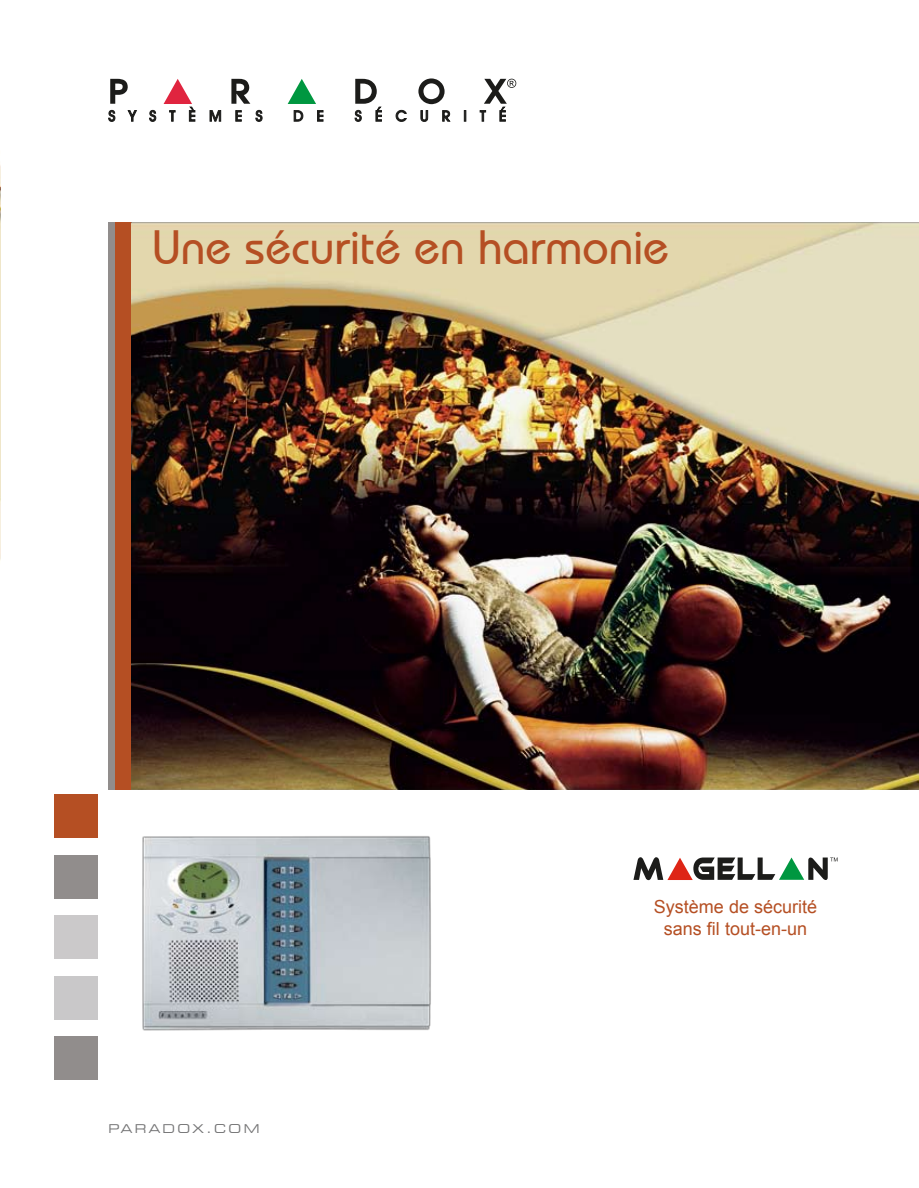
<style>
.page{position:relative;width:919px;height:1188px;background:#fff}
.page>*{position:absolute;margin:0;border:0;box-sizing:border-box;transform-origin:0 0}
.t1{font:500 48px "Bauhaus IT Cby BT";color:#b54f23}
.t2{font:18px/21.6px "Arial";color:#b54f23;text-align:center}
.t3{font:expanded 12px "Square 721 BT";letter-spacing:.2em;color:#727273}
</style>
<div class="page">
<svg style="left:108px;top:110px;width:7px;height:12px"></svg>
<svg style="left:127px;top:110px;width:10px;height:12px"></svg>
<svg style="left:149px;top:110px;width:7px;height:12px"></svg>
<svg style="left:209px;top:110px;width:12px;height:12px"></svg>
<svg style="left:235px;top:110px;width:7px;height:12px"></svg>
<svg style="left:255px;top:110px;width:7px;height:12px"></svg>
<svg style="left:293px;top:110px;width:10px;height:12px"></svg>
<svg style="left:317px;top:110px;width:6px;height:12px"></svg>
<svg style="left:395px;top:110px;width:12px;height:12px"></svg>
<svg style="left:420px;top:110px;width:8px;height:12px"></svg>
<svg style="left:442px;top:110px;width:8px;height:12px"></svg>
<svg style="left:464px;top:110px;width:2px;height:11px"></svg>
<svg style="left:287px;top:79px;width:29px;height:25px"></svg>
<svg style="left:163px;top:79px;width:32px;height:43px"></svg>
<svg style="left:110px;top:79px;width:18px;height:25px"></svg>
<svg style="left:231px;top:79px;width:19px;height:25px"></svg>
<svg style="left:354px;top:79px;width:28px;height:43px"></svg>
<svg style="left:418px;top:78px;width:26px;height:26px"></svg>
<svg style="left:479px;top:79px;width:37px;height:43px"></svg>
<div style="left:54px;top:1037px;width:44px;height:43px;background:#918d8c"></div>
<div style="left:54px;top:976px;width:44px;height:43px;background:#c9c8c9"></div>
<div style="left:54px;top:916px;width:44px;height:43px;background:#cbc9ca"></div>
<div style="left:54px;top:855px;width:44px;height:43px;background:#918d8c"></div>
<div style="left:54px;top:795px;width:44px;height:43px;background:#b54f23"></div>
<div style="left:115px;top:223px;width:17px;height:567px;background:#b54f23"></div>
<div style="left:108px;top:223px;width:7px;height:567px;background:#918d8c"></div>
<img style="left:0;top:165px;width:1px;height:396px">
<svg style="left:633px;top:857px;width:204px;height:23px"></svg>
<img style="left:132px;top:223px;width:786px;height:567px">
<img style="left:142px;top:836px;width:289px;height:195px">
<h1 class="t1" style="left:152px;top:218px;width:518px">Une sécurité en harmonie</h1>
<p class="t3" style="left:108px;top:1121px;width:153px">PARADOX.COM</p>
<p class="t2" style="left:653px;top:896px;width:165px">Système de sécurité sans fil tout-en-un</p>
</div>
